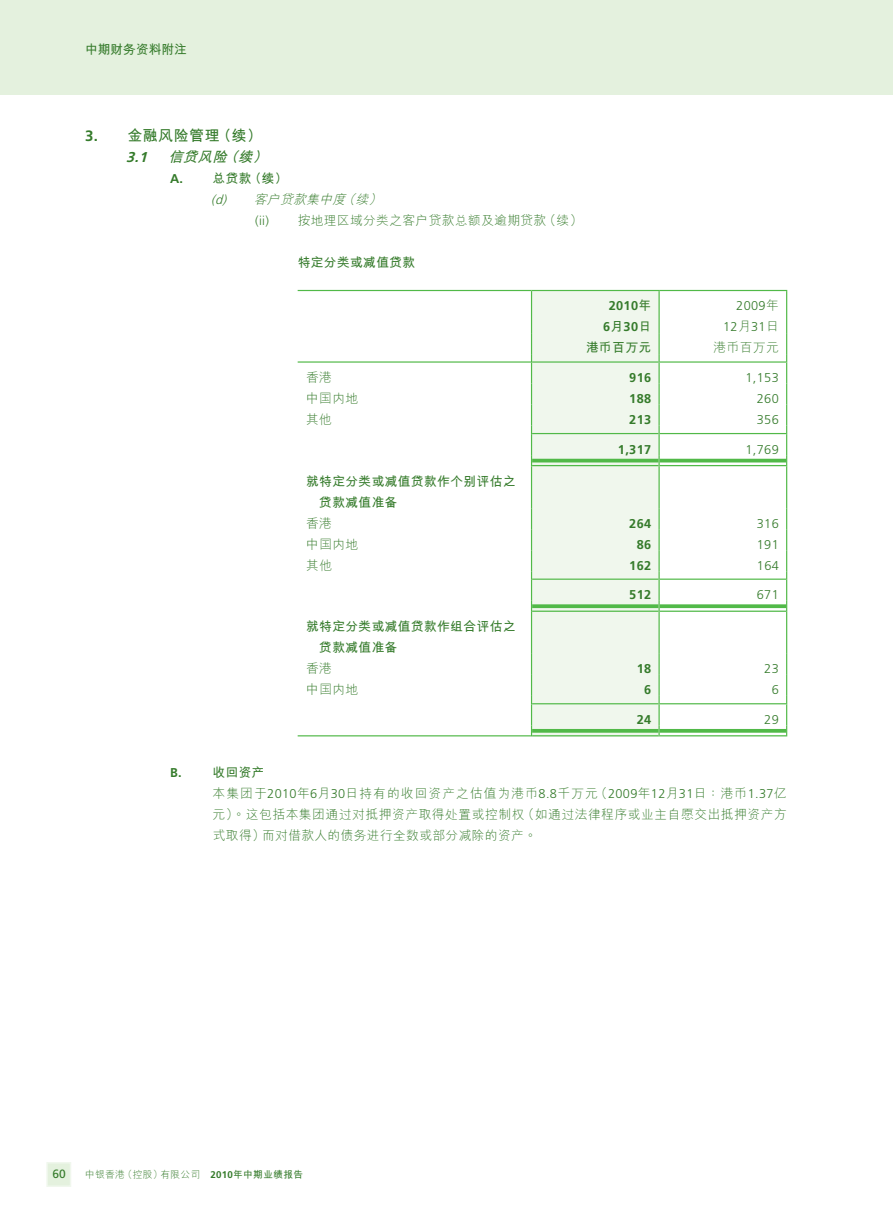
<style>
.page{position:relative;width:893px;height:1212px;background:#fff}
.page>*{position:absolute;margin:0;border:0;box-sizing:border-box;transform-origin:0 0}
.t1{font:700 15px "M Hei HKS";letter-spacing:.03em;color:#357b2b}
.t2{font:italic 700 14.25px "M Hei HKS";color:#357b2b}
.t3{font:300 12.75px/21px "M Hei HKS";letter-spacing:.035em;color:#357b2b}
.t4{font:700 12.75px/21px "M Hei HKS";letter-spacing:.03em;color:#357b2b}
.t5{font:300 12.75px/21px "Frutiger LT Std";letter-spacing:.03em;color:#357b2b;text-align:right}
.t6{font:700 12.75px/21px "Frutiger LT Std";letter-spacing:.03em;color:#357b2b;text-align:center}
.t7{font:italic 300 12.75px "M Hei HKS";color:#357b2b}
.t8{font:700 12.75px "M Hei HKS";color:#357b2b}
.t9{font:12px "Frutiger LT Std";color:#357b2b}
.t10{font:300 9.75px "M Hei HKS";letter-spacing:.03em;color:#357b2b}
.s1{font-family:"Frutiger LT Std"}
.s2{font-family:"M Hei HKS"}
.s3{font-weight:700}
.s4{font-family:"Frutiger LT Std";font-weight:700}
</style>
<div class="page">
<div style="left:0;top:0;width:893px;height:94px;background:#e4f1de"></div>
<div style="left:46px;top:1162px;width:25px;height:25px;background:#e4f1de;border:2px solid #f0f7ed"></div>
<div style="left:532px;top:291px;width:126px;height:444px;background:#f0f7ed"></div>
<hr style="left:298px;top:290px;width:233px;height:1px;background:#51b948">
<hr style="left:531px;top:291px;width:1px;height:42px;background:#51b948">
<hr style="left:531px;top:290px;width:128px;height:1px;background:#51b948">
<hr style="left:658px;top:291px;width:2px;height:42px;background:#51b948">
<hr style="left:659px;top:290px;width:128px;height:1px;background:#51b948">
<hr style="left:786px;top:291px;width:1px;height:42px;background:#51b948">
<hr style="left:658px;top:333px;width:2px;height:21px;background:#51b948">
<svg style="left:658px;top:354px;width:2px;height:9px"></svg>
<hr style="left:531px;top:466px;width:1px;height:42px;background:#51b948">
<hr style="left:531px;top:612px;width:1px;height:42px;background:#51b948">
<hr style="left:658px;top:363px;width:2px;height:21px;background:#51b948">
<hr style="left:658px;top:384px;width:2px;height:21px;background:#51b948">
<hr style="left:658px;top:405px;width:2px;height:21px;background:#51b948">
<hr style="left:658px;top:434px;width:2px;height:21px;background:#51b948">
<hr style="left:658px;top:466px;width:2px;height:42px;background:#51b948">
<hr style="left:658px;top:508px;width:2px;height:21px;background:#51b948">
<hr style="left:658px;top:529px;width:2px;height:21px;background:#51b948">
<hr style="left:658px;top:550px;width:2px;height:21px;background:#51b948">
<hr style="left:658px;top:580px;width:2px;height:21px;background:#51b948">
<hr style="left:658px;top:612px;width:2px;height:42px;background:#51b948">
<hr style="left:658px;top:654px;width:2px;height:21px;background:#51b948">
<hr style="left:658px;top:675px;width:2px;height:21px;background:#51b948">
<hr style="left:658px;top:704px;width:2px;height:21px;background:#51b948">
<hr style="left:786px;top:466px;width:1px;height:42px;background:#51b948">
<hr style="left:786px;top:612px;width:1px;height:42px;background:#51b948">
<svg style="left:658px;top:725px;width:2px;height:11px"></svg>
<svg style="left:658px;top:426px;width:2px;height:8px"></svg>
<svg style="left:531px;top:333px;width:1px;height:133px"></svg>
<svg style="left:658px;top:455px;width:2px;height:11px"></svg>
<svg style="left:786px;top:333px;width:1px;height:133px"></svg>
<svg style="left:658px;top:571px;width:2px;height:9px"></svg>
<svg style="left:531px;top:508px;width:1px;height:104px"></svg>
<svg style="left:658px;top:601px;width:2px;height:11px"></svg>
<svg style="left:786px;top:508px;width:1px;height:104px"></svg>
<svg style="left:531px;top:654px;width:1px;height:82px"></svg>
<svg style="left:658px;top:696px;width:2px;height:8px"></svg>
<svg style="left:786px;top:654px;width:1px;height:82px"></svg>
<hr style="left:298px;top:361px;width:233px;height:2px;background:#51b948">
<hr style="left:532px;top:361px;width:126px;height:2px;background:#51b948">
<hr style="left:660px;top:361px;width:126px;height:2px;background:#51b948">
<hr style="left:532px;top:433px;width:126px;height:1px;background:#51b948">
<hr style="left:660px;top:433px;width:126px;height:1px;background:#51b948">
<hr style="left:532px;top:459px;width:126px;height:3px;background:#51b948">
<hr style="left:532px;top:465px;width:126px;height:1px;background:#51b948">
<hr style="left:660px;top:459px;width:126px;height:3px;background:#51b948">
<hr style="left:660px;top:465px;width:126px;height:1px;background:#51b948">
<hr style="left:532px;top:578px;width:126px;height:2px;background:#51b948">
<hr style="left:660px;top:578px;width:126px;height:2px;background:#51b948">
<svg style="left:532px;top:604px;width:126px;height:4px"></svg>
<hr style="left:532px;top:611px;width:126px;height:1px;background:#51b948">
<svg style="left:660px;top:604px;width:126px;height:4px"></svg>
<hr style="left:660px;top:611px;width:126px;height:1px;background:#51b948">
<hr style="left:532px;top:703px;width:126px;height:1px;background:#51b948">
<hr style="left:660px;top:703px;width:126px;height:1px;background:#51b948">
<hr style="left:298px;top:735px;width:233px;height:1px;background:#51b948">
<svg style="left:532px;top:729px;width:126px;height:4px"></svg>
<hr style="left:532px;top:735px;width:126px;height:1px;background:#51b948">
<svg style="left:660px;top:729px;width:126px;height:4px"></svg>
<hr style="left:660px;top:735px;width:126px;height:1px;background:#51b948">
<p class="t8" style="left:85px;top:40px;width:103px">中期財務資料附註</p>
<p class="t1" style="left:85px;top:125px;width:179px"><span class="s1">3.</span> 金融風險管理（續）</p>
<p class="t2" style="left:126px;top:146px;width:148px"><span class="s1">3.1</span> 信貸風險（續）</p>
<p class="t4" style="left:170px;top:167px;width:119px"><span class="s1">A.</span> 總貸款（續）</p>
<p class="t7" style="left:211px;top:191px;width:176px"><span class="s1">(d)</span> 客戶貸款集中度（續）</p>
<p class="t3" style="left:255px;top:210px;width:329px"><span class="s1">(ii)</span> 按地理區域分類之客戶貸款總額及逾期貸款（續）</p>
<p class="t4" style="left:298px;top:251px;width:119px">特定分類或減值貸款</p>
<p class="t6" style="left:603px;top:296px;width:50px">2010<span class="s2">年<br></span>6<span class="s2">月</span>30<span class="s2">日</span></p>
<p class="t5" style="left:723px;top:296px;width:57px">2009<span class="s2">年<br></span>12<span class="s2">月</span>31<span class="s2">日</span></p>
<p class="t4" style="left:586px;top:336px;width:67px">港幣百萬元</p>
<p class="t3" style="left:714px;top:337px;width:67px">港幣百萬元</p>
<p class="t3" style="left:306px;top:366px;width:27px">香港</p>
<p class="t6" style="left:629px;top:367px;width:23px">916</p>
<p class="t5" style="left:745px;top:367px;width:35px">1,153</p>
<p class="t3" style="left:306px;top:387px;width:54px">中國內地</p>
<p class="t6" style="left:629px;top:388px;width:23px">188</p>
<p class="t5" style="left:757px;top:388px;width:23px">260</p>
<p class="t3" style="left:306px;top:408px;width:27px">其他</p>
<p class="t6" style="left:629px;top:409px;width:23px">213</p>
<p class="t5" style="left:757px;top:409px;width:23px">356</p>
<p class="t6" style="left:618px;top:439px;width:35px">1,317</p>
<p class="t5" style="left:745px;top:439px;width:35px">1,769</p>
<p class="t4" style="left:319px;top:469px;width:198px;text-indent:-13px">就特定分類或減值貸款作個別評估之貸款減值準備</p>
<p class="t3" style="left:306px;top:512px;width:27px">香港</p>
<p class="t6" style="left:629px;top:513px;width:23px">264</p>
<p class="t5" style="left:757px;top:513px;width:23px">316</p>
<p class="t3" style="left:306px;top:533px;width:54px">中國內地</p>
<p class="t6" style="left:637px;top:534px;width:16px">86</p>
<p class="t5" style="left:757px;top:534px;width:23px">191</p>
<p class="t3" style="left:306px;top:554px;width:27px">其他</p>
<p class="t6" style="left:629px;top:555px;width:23px">162</p>
<p class="t5" style="left:757px;top:555px;width:23px">164</p>
<p class="t6" style="left:629px;top:584px;width:23px">512</p>
<p class="t5" style="left:757px;top:584px;width:23px">671</p>
<p class="t4" style="left:319px;top:615px;width:198px;text-indent:-13px">就特定分類或減值貸款作組合評估之貸款減值準備</p>
<p class="t3" style="left:306px;top:657px;width:27px">香港</p>
<p class="t6" style="left:637px;top:658px;width:16px">18</p>
<p class="t5" style="left:764px;top:658px;width:16px">23</p>
<p class="t3" style="left:306px;top:678px;width:54px">中國內地</p>
<p class="t6" style="left:644px;top:679px;width:9px">6</p>
<p class="t5" style="left:772px;top:679px;width:9px">6</p>
<p class="t6" style="left:637px;top:709px;width:16px">24</p>
<p class="t5" style="left:764px;top:709px;width:16px">29</p>
<p class="t6" style="left:170px;top:762px;width:13px">B.</p>
<p class="t3" style="left:213px;top:761px;width:576px"><span class="s3">收回資產<br></span>本集團於<span class="s1">2010</span>年<span class="s1">6</span>月<span class="s1">30</span>日持有的收回資產之估值為港幣<span class="s1">8.8</span>千萬元（<span class="s1">2009</span>年<span class="s1">12</span>月<span class="s1">31</span>日：港幣<span class="s1">1.37</span>億元）。這包括本集團通過對抵押資產取得處置或控制權（如通過法律程序或業主自願交出抵押資產方式取得）而對借款人的債務進行全數或部分減除的資產。</p>
<p class="t9" style="left:52px;top:1167px;width:15px">60</p>
<p class="t10" style="left:85px;top:1168px;width:220px">中銀香港（控股）有限公司 <span class="s4">2010</span><span class="s3">年中期業績報告</span></p>
</div>
